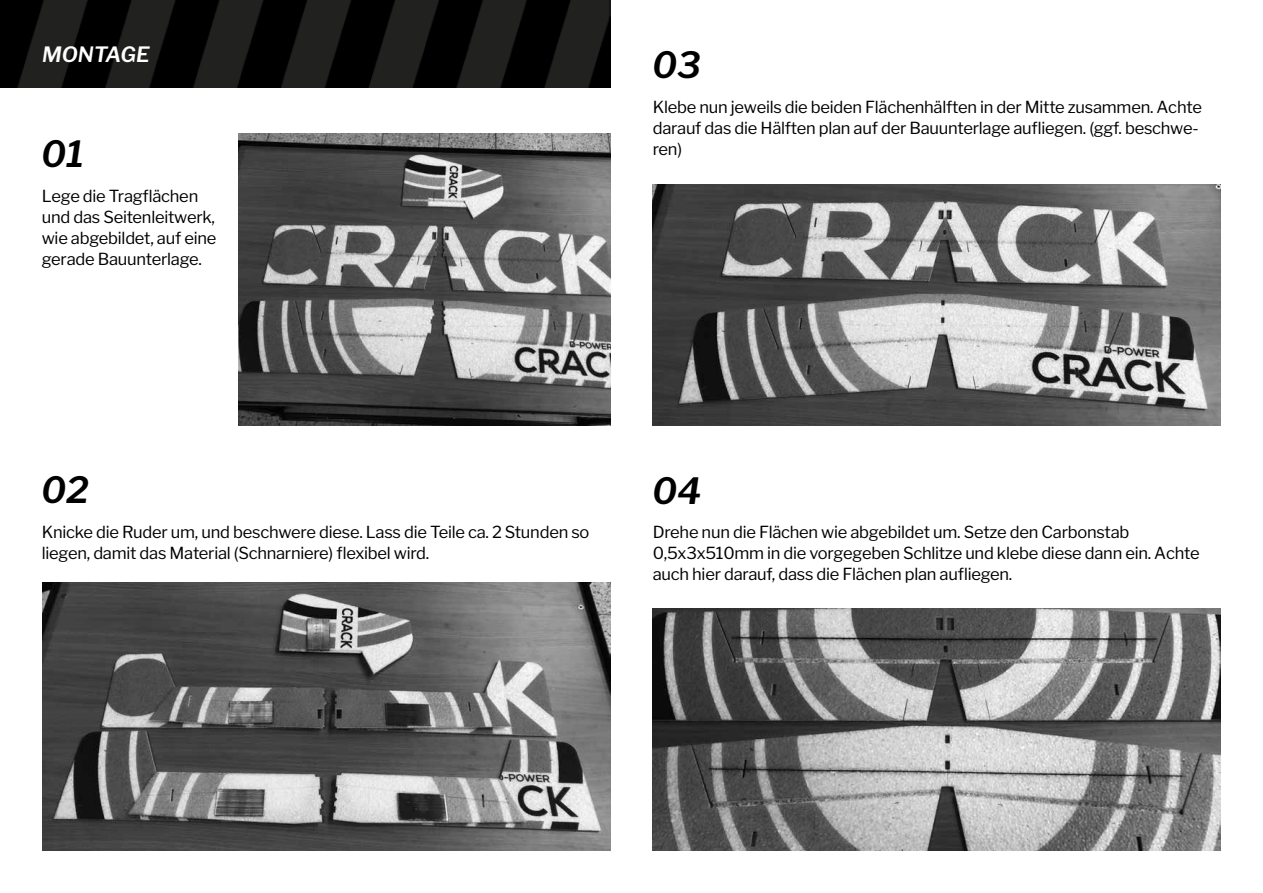
<style>
.page{position:relative;width:1263px;height:893px;background:#fff}
.page>*{position:absolute;margin:0;border:0;box-sizing:border-box;transform-origin:0 0}
.t1{font:italic 600 36px "Libre Franklin";color:#000}
.t2{font:italic 600 21px "Libre Franklin";color:#fff}
.t3{font:16.5px/21px "Libre Franklin";letter-spacing:-.015em;color:#000}
</style>
<div class="page">
<img style="left:238px;top:134px;width:372px;height:291px">
<img style="left:43px;top:583px;width:567px;height:267px">
<img style="left:0;top:0;width:610px;height:88px">
<img style="left:653px;top:185px;width:567px;height:240px">
<img style="left:653px;top:609px;width:567px;height:241px">
<p class="t2" style="left:42px;top:42px;width:109px">MONTAGE</p>
<h1 class="t1" style="left:41px;top:133px;width:45px">01</h1>
<p class="t3" style="left:42px;top:185px;width:176px">Lege die Tragflächen und das Seitenleitwerk, wie abgebildet, auf eine gerade Bauunterlage.</p>
<h1 class="t1" style="left:652px;top:43px;width:50px">03</h1>
<p class="t3" style="left:653px;top:96px;width:551px">Klebe nun jeweils die beiden Flächenhälften in der Mitte zusammen. Achte darauf das die Hälften plan auf der Bauunterlage aufliegen. (ggf. beschwe&shy;ren)</p>
<h1 class="t1" style="left:41px;top:469px;width:49px">02</h1>
<p class="t3" style="left:42px;top:521px;width:549px">Knicke die Ruder um, und beschwere diese. Lass die Teile ca. 2 Stunden so liegen, damit das Material (Schnarniere) flexibel wird.</p>
<h1 class="t1" style="left:652px;top:469px;width:51px">04</h1>
<p class="t3" style="left:653px;top:522px;width:548px">Drehe nun die Flächen wie abgebildet um. Setze den Carbonstab<br>0,5x3x510mm in die vorgegeben Schlitze und klebe diese dann ein. Achte auch hier darauf, dass die Flächen plan aufliegen.</p>
</div>
